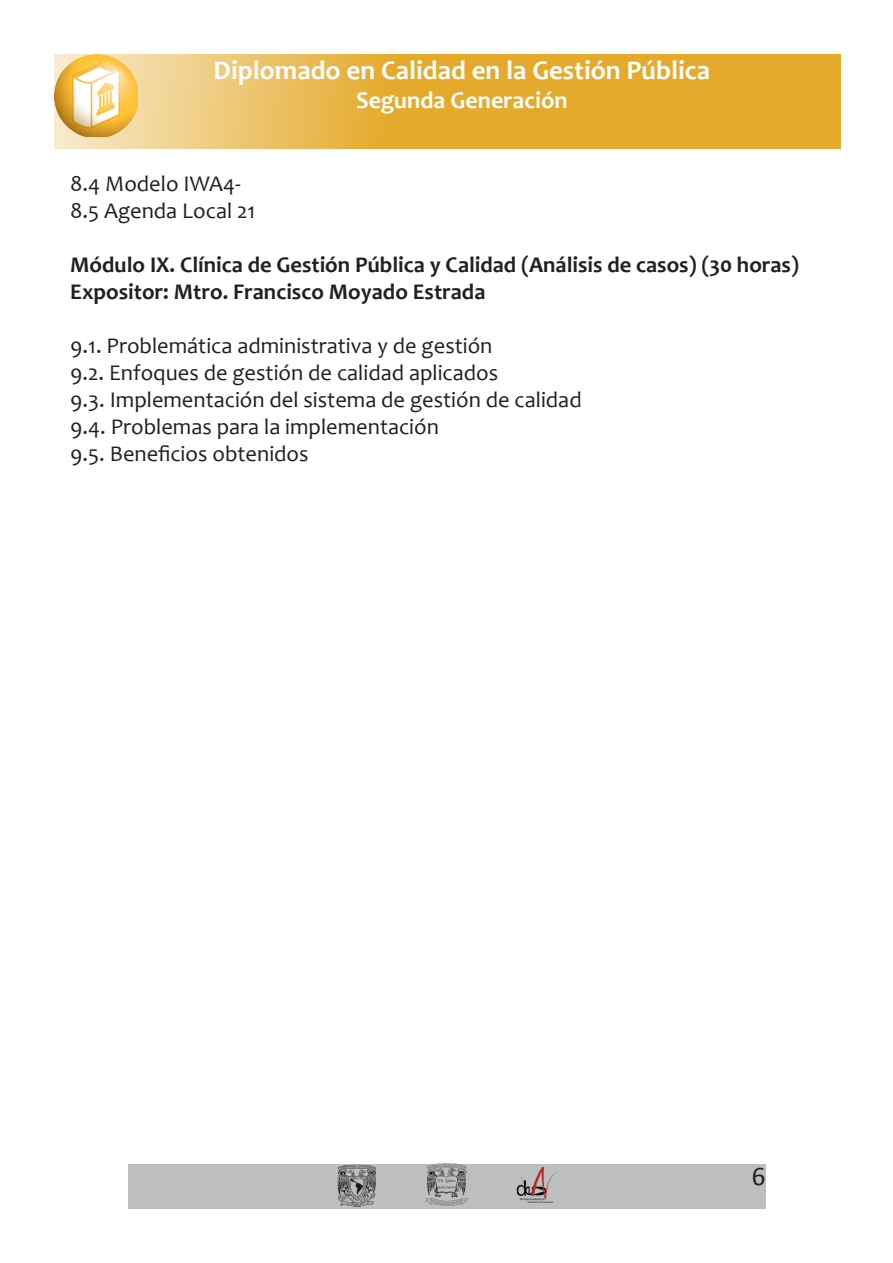
<style>
.page{position:relative;width:893px;height:1263px;background:#fff}
.page>*{position:absolute;margin:0;border:0;box-sizing:border-box;transform-origin:0 0}
.t1{font:700 27px "Candara";color:#fff}
.t2{font:27px "Calibri";color:#231f20}
.t3{font:700 24px "Candara";color:#fff}
.t4{font:22.5px "Candara";color:#231f20}
.t5{font:700 22.5px "Candara";color:#231f20}
</style>
<div class="page">
<svg style="left:54px;top:54px;width:786px;height:94px;background:#e7b343"></svg>
<img style="left:54px;top:54px;width:83px;height:82px">
<div style="left:128px;top:1164px;width:637px;height:45px;background:#bdbfbf"></div>
<img style="left:516px;top:1167px;width:40px;height:37px">
<img style="left:337px;top:1164px;width:39px;height:43px">
<img style="left:425px;top:1163px;width:43px;height:43px">
<p class="t1" style="left:214px;top:53px;width:498px">Diplomado en Calidad en la Gestión Pública</p>
<p class="t3" style="left:356px;top:85px;width:213px">Segunda Generación</p>
<p class="t4" style="left:70px;top:170px;width:172px">8.4 Modelo IWA4-</p>
<p class="t4" style="left:70px;top:197px;width:187px">8.5 Agenda Local 21</p>
<p class="t5" style="left:70px;top:251px;width:730px">Módulo IX. Clínica de Gestión Pública y Calidad (Análisis de casos) (30 horas)</p>
<p class="t5" style="left:70px;top:278px;width:417px">Expositor: Mtro. Francisco Moyado Estrada</p>
<p class="t4" style="left:70px;top:332px;width:424px">9.1. Problemática administrativa y de gestión</p>
<p class="t4" style="left:70px;top:359px;width:430px">9.2. Enfoques de gestión de calidad aplicados</p>
<p class="t4" style="left:70px;top:386px;width:513px">9.3. Implementación del sistema de gestión de calidad</p>
<p class="t4" style="left:70px;top:413px;width:370px">9.4. Problemas para la implementación</p>
<p class="t4" style="left:70px;top:440px;width:240px">9.5. Beneficios obtenidos</p>
<p class="t2" style="left:752px;top:1158px;width:15px">6</p>
</div>
